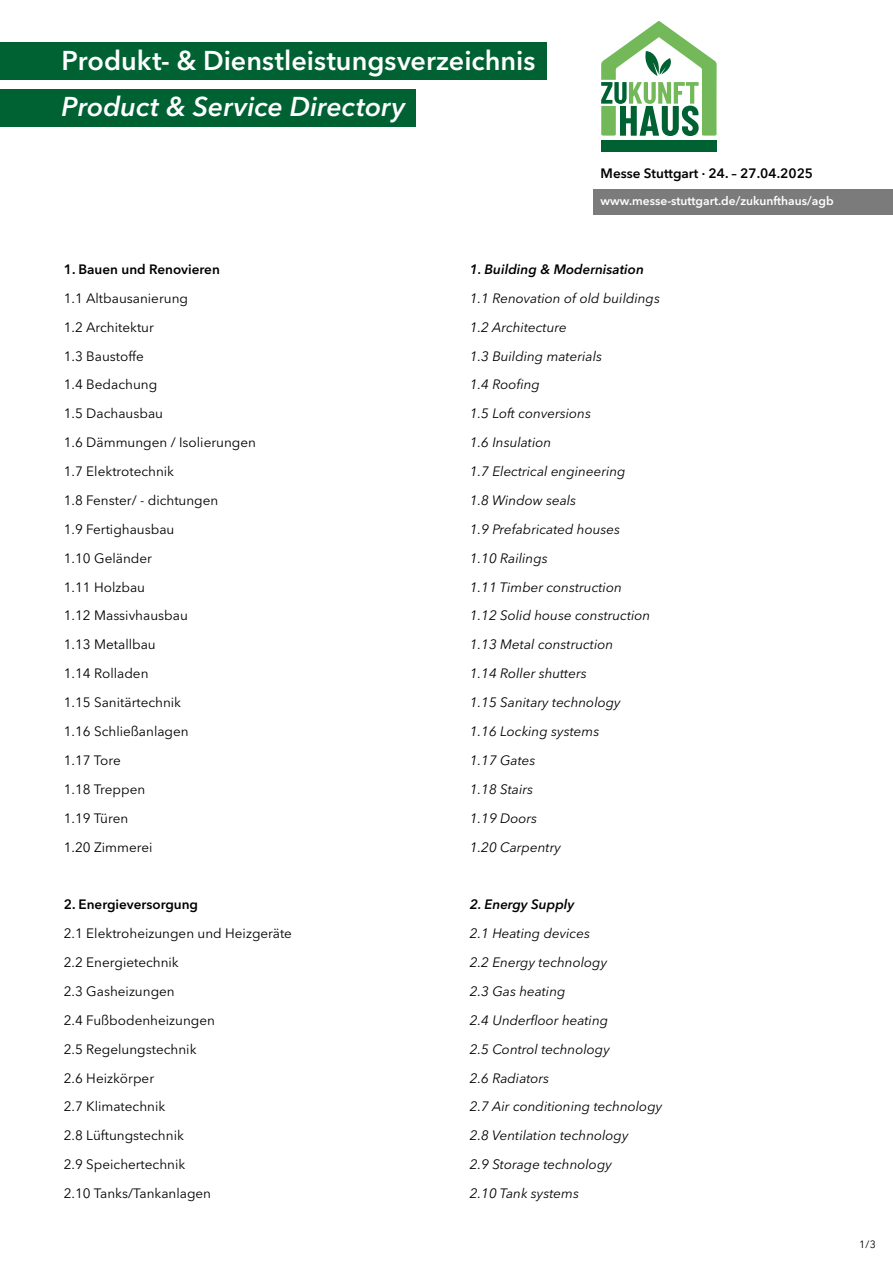
<style>
.page{position:relative;width:893px;height:1263px;background:#fff}
.page>*{position:absolute;margin:0;border:0;box-sizing:border-box;transform-origin:0 0}
.t1{font:600 27px "Avenir Next LT Pro";color:#fff}
.t2{font:italic 600 27px "Avenir Next LT Pro";color:#fff}
.Copy_Deutsch{font:italic 13.5px "Avenir Next LT Pro";color:#000}
.Copy_Deutsch-2{font:13.5px "Avenir Next LT Pro";color:#000}
.Copy_Deutsch-3{font:600 13.5px "Avenir Next LT Pro";color:#000}
.Copy_Deutsch-4{font:italic 600 13.5px "Avenir Next LT Pro";color:#000}
.Copy_Deutsch-5{font:600 12px "Avenir Next LT Pro";color:#fff}
.Copy_Deutsch-6{font:10.5px "Avenir Next LT Pro";color:#000}
</style>
<div class="page">
<div style="left:0;top:43px;width:547px;height:37px;background:#006133"></div>
<div style="left:0;top:89px;width:416px;height:37px;background:#006133"></div>
<div style="left:593px;top:189px;width:300px;height:26px;background:#7c7b7b"></div>
<div style="left:601px;top:140px;width:116px;height:12px;background:#006133"></div>
<svg style="left:601px;top:21px;width:116px;height:115px"></svg>
<p class="t1" style="left:62px;top:44px;width:475px">Produkt- &amp; Dienstleistungsverzeichnis</p>
<p class="t2" style="left:62px;top:91px;width:345px">Product &amp; Service Directory</p>
<p class="Copy_Deutsch-3" style="left:601px;top:165px;width:214px">Messe Stuttgart · 24. – 27.04.2025</p>
<p class="Copy_Deutsch-5" style="left:601px;top:194px;width:235px">www.messe-stuttgart.de/zukunfthaus/agb</p>
<p class="Copy_Deutsch-3" style="left:64px;top:261px;width:158px">1. Bauen und Renovieren</p>
<p class="Copy_Deutsch-2" style="left:64px;top:290px;width:126px">1.1 Altbausanierung</p>
<p class="Copy_Deutsch-2" style="left:64px;top:319px;width:92px">1.2 Architektur</p>
<p class="Copy_Deutsch-2" style="left:64px;top:348px;width:82px">1.3 Baustoffe</p>
<p class="Copy_Deutsch-2" style="left:64px;top:377px;width:95px">1.4 Bedachung</p>
<p class="Copy_Deutsch-2" style="left:64px;top:405px;width:101px">1.5 Dachausbau</p>
<p class="Copy_Deutsch-2" style="left:64px;top:434px;width:194px">1.6 Dämmungen / Isolierungen</p>
<p class="Copy_Deutsch-2" style="left:64px;top:463px;width:112px">1.7 Elektrotechnik</p>
<p class="Copy_Deutsch-2" style="left:64px;top:492px;width:156px">1.8 Fenster/ - dichtungen</p>
<p class="Copy_Deutsch-2" style="left:64px;top:521px;width:112px">1.9 Fertighausbau</p>
<p class="Copy_Deutsch-2" style="left:64px;top:550px;width:90px">1.10 Geländer</p>
<p class="Copy_Deutsch-2" style="left:64px;top:579px;width:83px">1.11 Holzbau</p>
<p class="Copy_Deutsch-2" style="left:64px;top:608px;width:126px">1.12 Massivhausbau</p>
<p class="Copy_Deutsch-2" style="left:64px;top:637px;width:94px">1.13 Metallbau</p>
<p class="Copy_Deutsch-2" style="left:64px;top:665px;width:86px">1.14 Rolladen</p>
<p class="Copy_Deutsch-2" style="left:64px;top:694px;width:119px">1.15 Sanitärtechnik</p>
<p class="Copy_Deutsch-2" style="left:64px;top:723px;width:126px">1.16 Schließanlagen</p>
<p class="Copy_Deutsch-2" style="left:64px;top:752px;width:59px">1.17 Tore</p>
<p class="Copy_Deutsch-2" style="left:64px;top:781px;width:83px">1.18 Treppen</p>
<p class="Copy_Deutsch-2" style="left:64px;top:810px;width:66px">1.19 Türen</p>
<p class="Copy_Deutsch-2" style="left:64px;top:839px;width:90px">1.20 Zimmerei</p>
<p class="Copy_Deutsch-3" style="left:64px;top:896px;width:136px">2. Energieversorgung</p>
<p class="Copy_Deutsch-2" style="left:64px;top:925px;width:230px">2.1 Elektroheizungen und Heizgeräte</p>
<p class="Copy_Deutsch-2" style="left:64px;top:954px;width:117px">2.2 Energietechnik</p>
<p class="Copy_Deutsch-2" style="left:64px;top:983px;width:112px">2.3 Gasheizungen</p>
<p class="Copy_Deutsch-2" style="left:64px;top:1012px;width:153px">2.4 Fußbodenheizungen</p>
<p class="Copy_Deutsch-2" style="left:64px;top:1041px;width:134px">2.5 Regelungstechnik</p>
<p class="Copy_Deutsch-2" style="left:64px;top:1070px;width:92px">2.6 Heizkörper</p>
<p class="Copy_Deutsch-2" style="left:64px;top:1099px;width:103px">2.7 Klimatechnik</p>
<p class="Copy_Deutsch-2" style="left:64px;top:1127px;width:122px">2.8 Lüftungstechnik</p>
<p class="Copy_Deutsch-2" style="left:64px;top:1156px;width:123px">2.9 Speichertechnik</p>
<p class="Copy_Deutsch-2" style="left:64px;top:1185px;width:149px">2.10 Tanks/Tankanlagen</p>
<p class="Copy_Deutsch-4" style="left:470px;top:261px;width:176px">1. Building &amp; Modernisation</p>
<p class="Copy_Deutsch" style="left:470px;top:290px;width:192px">1.1 Renovation of old buildings</p>
<p class="Copy_Deutsch" style="left:470px;top:319px;width:98px">1.2 Architecture</p>
<p class="Copy_Deutsch" style="left:470px;top:348px;width:134px">1.3 Building materials</p>
<p class="Copy_Deutsch" style="left:470px;top:377px;width:72px">1.4 Roofing</p>
<p class="Copy_Deutsch" style="left:470px;top:405px;width:123px">1.5 Loft conversions</p>
<p class="Copy_Deutsch" style="left:470px;top:434px;width:83px">1.6 Insulation</p>
<p class="Copy_Deutsch" style="left:470px;top:463px;width:157px">1.7 Electrical engineering</p>
<p class="Copy_Deutsch" style="left:470px;top:492px;width:108px">1.8 Window seals</p>
<p class="Copy_Deutsch" style="left:470px;top:521px;width:152px">1.9 Prefabricated houses</p>
<p class="Copy_Deutsch" style="left:470px;top:550px;width:79px">1.10 Railings</p>
<p class="Copy_Deutsch" style="left:470px;top:579px;width:153px">1.11 Timber construction</p>
<p class="Copy_Deutsch" style="left:470px;top:608px;width:182px">1.12 Solid house construction</p>
<p class="Copy_Deutsch" style="left:470px;top:636px;width:145px">1.13 Metal construction</p>
<p class="Copy_Deutsch" style="left:470px;top:665px;width:118px">1.14 Roller shutters</p>
<p class="Copy_Deutsch" style="left:470px;top:694px;width:152px">1.15 Sanitary technology</p>
<p class="Copy_Deutsch" style="left:470px;top:723px;width:131px">1.16 Locking systems</p>
<p class="Copy_Deutsch" style="left:470px;top:752px;width:67px">1.17 Gates</p>
<p class="Copy_Deutsch" style="left:470px;top:781px;width:65px">1.18 Stairs</p>
<p class="Copy_Deutsch" style="left:470px;top:810px;width:69px">1.19 Doors</p>
<p class="Copy_Deutsch" style="left:470px;top:839px;width:93px">1.20 Carpentry</p>
<p class="Copy_Deutsch-4" style="left:470px;top:896px;width:106px">2. Energy Supply</p>
<p class="Copy_Deutsch" style="left:470px;top:925px;width:122px">2.1 Heating devices</p>
<p class="Copy_Deutsch" style="left:470px;top:954px;width:139px">2.2 Energy technology</p>
<p class="Copy_Deutsch" style="left:470px;top:983px;width:97px">2.3 Gas heating</p>
<p class="Copy_Deutsch" style="left:470px;top:1012px;width:140px">2.4 Underfloor heating</p>
<p class="Copy_Deutsch" style="left:470px;top:1041px;width:142px">2.5 Control technology</p>
<p class="Copy_Deutsch" style="left:470px;top:1070px;width:81px">2.6 Radiators</p>
<p class="Copy_Deutsch" style="left:470px;top:1099px;width:194px">2.7 Air conditioning technology</p>
<p class="Copy_Deutsch" style="left:470px;top:1127px;width:160px">2.8 Ventilation technology</p>
<p class="Copy_Deutsch" style="left:470px;top:1156px;width:144px">2.9 Storage technology</p>
<p class="Copy_Deutsch" style="left:470px;top:1185px;width:111px">2.10 Tank systems</p>
<p class="Copy_Deutsch-6" style="left:859px;top:1237px;width:18px">1/3</p>
</div>
